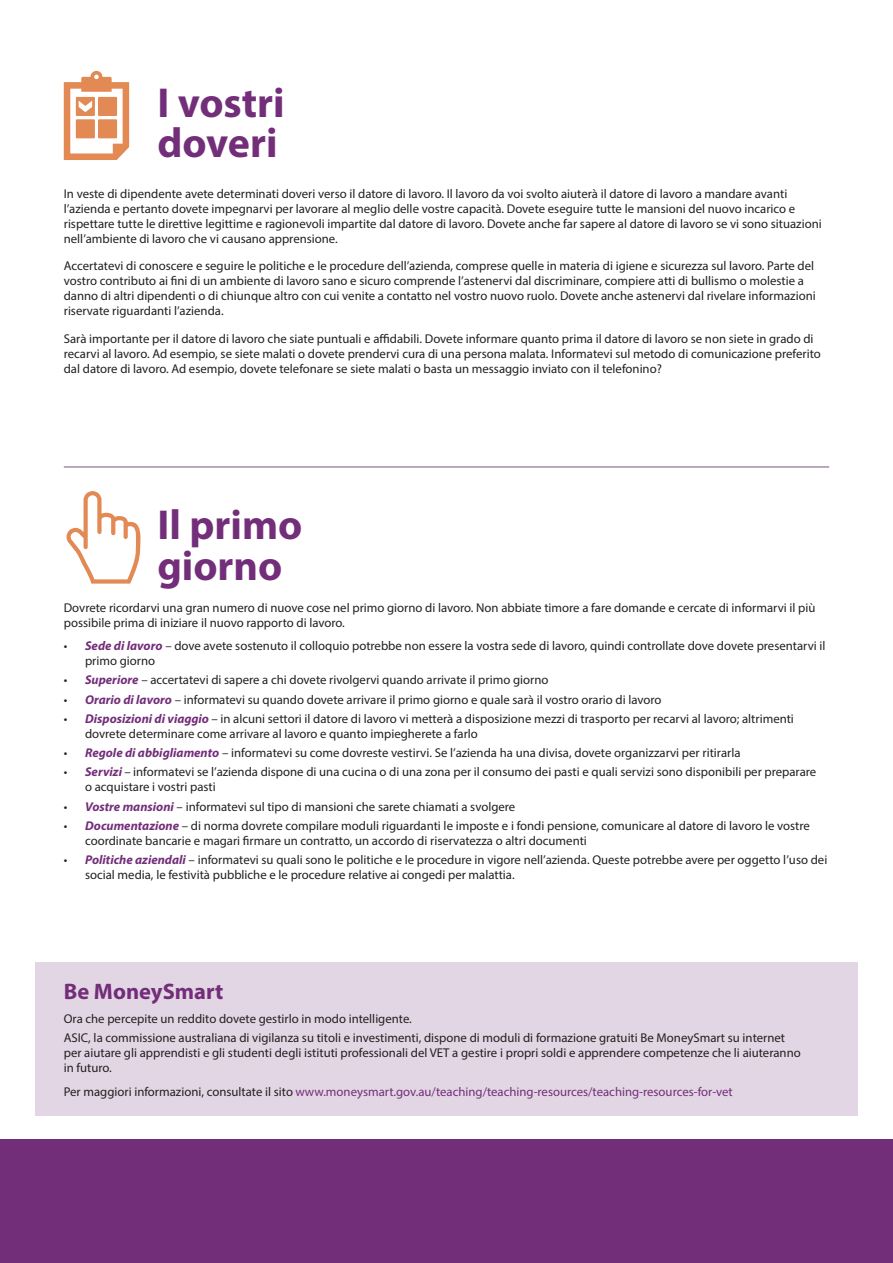
<style>
.page{position:relative;width:893px;height:1263px;background:#fff}
.page>*{position:absolute;margin:0;border:0;box-sizing:border-box;transform-origin:0 0}
.HEADING_2014{font:700 42px/40.5px "Myriad Pro";color:#732e7a}
.Body_Copy{font:700 22.5px "Myriad Pro";color:#732e7a}
.SUBHEADING_2014{font:12.75px/15px "Myriad Pro";color:#231f20}
.BODY_COPY_2014{font:12.75px/15px "Myriad Pro";color:#231f20}
.BODY_COPY_2014-2{font:12.75px "Myriad Pro";color:#732e7a}
.Body_Copy-2{font:12.75px "Myriad Pro";color:#231f20}
.s1{font-weight:700;font-style:italic;color:#732e7a}
.s2{color:#231f20}
</style>
<div class="page">
<div style="left:0;top:1140px;width:893px;height:123px;background:#732e7a"></div>
<svg style="left:64px;top:71px;width:65px;height:89px"></svg>
<hr style="left:64px;top:466px;width:765px;height:2px;background:#a989ae">
<svg style="left:66px;top:491px;width:75px;height:93px"></svg>
<div style="left:35px;top:962px;width:822px;height:153px;background:#e3d6e4"></div>
<p class="HEADING_2014" style="left:157px;top:81px;width:129px">I vostri doveri</p>
<p class="SUBHEADING_2014" style="left:64px;top:186px;width:759px">In veste di dipendente avete determinati doveri verso il datore di lavoro. Il lavoro da voi svolto aiuterà il datore di lavoro a mandare avanti l’azienda e pertanto dovete impegnarvi per lavorare al meglio delle vostre capacità. Dovete eseguire tutte le mansioni del nuovo incarico e rispettare tutte le direttive legittime e ragionevoli impartite dal datore di lavoro. Dovete anche far sapere al datore di lavoro se vi sono situazioni nell’ambiente di lavoro che vi causano apprensione.</p>
<p class="SUBHEADING_2014" style="left:64px;top:258px;width:753px">Accertatevi di conoscere e seguire le politiche e le procedure dell’azienda, comprese quelle in materia di igiene e sicurezza sul lavoro. Parte del vostro contributo ai fini di un ambiente di lavoro sano e sicuro comprende l’astenervi dal discriminare, compiere atti di bullismo o molestie a danno di altri dipendenti o di chiunque altro con cui venite a contatto nel vostro nuovo ruolo. Dovete anche astenervi dal rivelare informazioni riservate riguardanti l’azienda.</p>
<p class="SUBHEADING_2014" style="left:64px;top:331px;width:759px">Sarà importante per il datore di lavoro che siate puntuali e affidabili. Dovete informare quanto prima il datore di lavoro se non siete in grado di recarvi al lavoro. Ad esempio, se siete malati o dovete prendervi cura di una persona malata. Informatevi sul metodo di comunicazione preferito dal datore di lavoro. Ad esempio, dovete telefonare se siete malati o basta un messaggio inviato con il telefonino?</p>
<p class="HEADING_2014" style="left:157px;top:503px;width:147px">Il primo giorno</p>
<p class="BODY_COPY_2014" style="left:64px;top:600px;width:753px">Dovrete ricordarvi una gran numero di nuove cose nel primo giorno di lavoro. Non abbiate timore a fare domande e cercate di informarvi il più possibile prima di iniziare il nuovo rapporto di lavoro.</p>
<p class="SUBHEADING_2014" style="left:85px;top:638px;width:742px;text-indent:-21px">• <span class="s1">Sede di lavoro</span> – dove avete sostenuto il colloquio potrebbe non essere la vostra sede di lavoro, quindi controllate dove dovete presentarvi il primo giorno</p>
<p class="SUBHEADING_2014" style="left:64px;top:672px;width:486px">• <span class="s1">Superiore</span> – accertatevi di sapere a chi dovete rivolgervi quando arrivate il primo giorno</p>
<p class="SUBHEADING_2014" style="left:64px;top:692px;width:599px">• <span class="s1">Orario di lavoro</span> – informatevi su quando dovete arrivare il primo giorno e quale sarà il vostro orario di lavoro</p>
<p class="SUBHEADING_2014" style="left:85px;top:711px;width:710px;text-indent:-21px">• <span class="s1">Disposizioni di viaggio</span> – in alcuni settori il datore di lavoro vi metterà a disposizione mezzi di trasporto per recarvi al lavoro; altrimenti dovrete determinare come arrivare al lavoro e quanto impiegherete a farlo</p>
<p class="SUBHEADING_2014" style="left:64px;top:745px;width:678px">• <span class="s1">Regole di abbigliamento</span> – informatevi su come dovreste vestirvi. Se l’azienda ha una divisa, dovete organizzarvi per ritirarla</p>
<p class="SUBHEADING_2014" style="left:85px;top:764px;width:733px;text-indent:-21px">• <span class="s1">Servizi</span> – informatevi se l’azienda dispone di una cucina o di una zona per il consumo dei pasti e quali servizi sono disponibili per preparare o acquistare i vostri pasti</p>
<p class="SUBHEADING_2014" style="left:64px;top:799px;width:453px">• <span class="s1">Vostre mansioni</span> – informatevi sul tipo di mansioni che sarete chiamati a svolgere</p>
<p class="SUBHEADING_2014" style="left:85px;top:818px;width:726px;text-indent:-21px">• <span class="s1">Documentazione</span> – di norma dovrete compilare moduli riguardanti le imposte e i fondi pensione, comunicare al datore di lavoro le vostre coordinate bancarie e magari firmare un contratto, un accordo di riservatezza o altri documenti</p>
<p class="SUBHEADING_2014" style="left:85px;top:852px;width:744px;text-indent:-21px">• <span class="s1">Politiche aziendali</span> – informatevi su quali sono le politiche e le procedure in vigore nell’azienda. Queste potrebbe avere per oggetto l’uso dei social media, le festività pubbliche e le procedure relative ai congedi per malattia.</p>
<p class="Body_Copy" style="left:64px;top:977px;width:161px">Be MoneySmart</p>
<p class="Body_Copy-2" style="left:64px;top:1011px;width:350px">Ora che percepite un reddito dovete gestirlo in modo intelligente.</p>
<p class="BODY_COPY_2014" style="left:64px;top:1030px;width:738px">ASIC, la commissione australiana di vigilanza su titoli e investimenti, dispone di moduli di formazione gratuiti Be MoneySmart su internet per aiutare gli apprendisti e gli studenti degli istituti professionali del VET a gestire i propri soldi e apprendere competenze che li aiuteranno in futuro.</p>
<p class="BODY_COPY_2014-2" style="left:64px;top:1083px;width:671px"><span class="s2">Per maggiori informazioni, consultate il sito</span> www.moneysmart.gov.au/teaching/teaching-resources/teaching-resources-for-vet</p>
</div>
